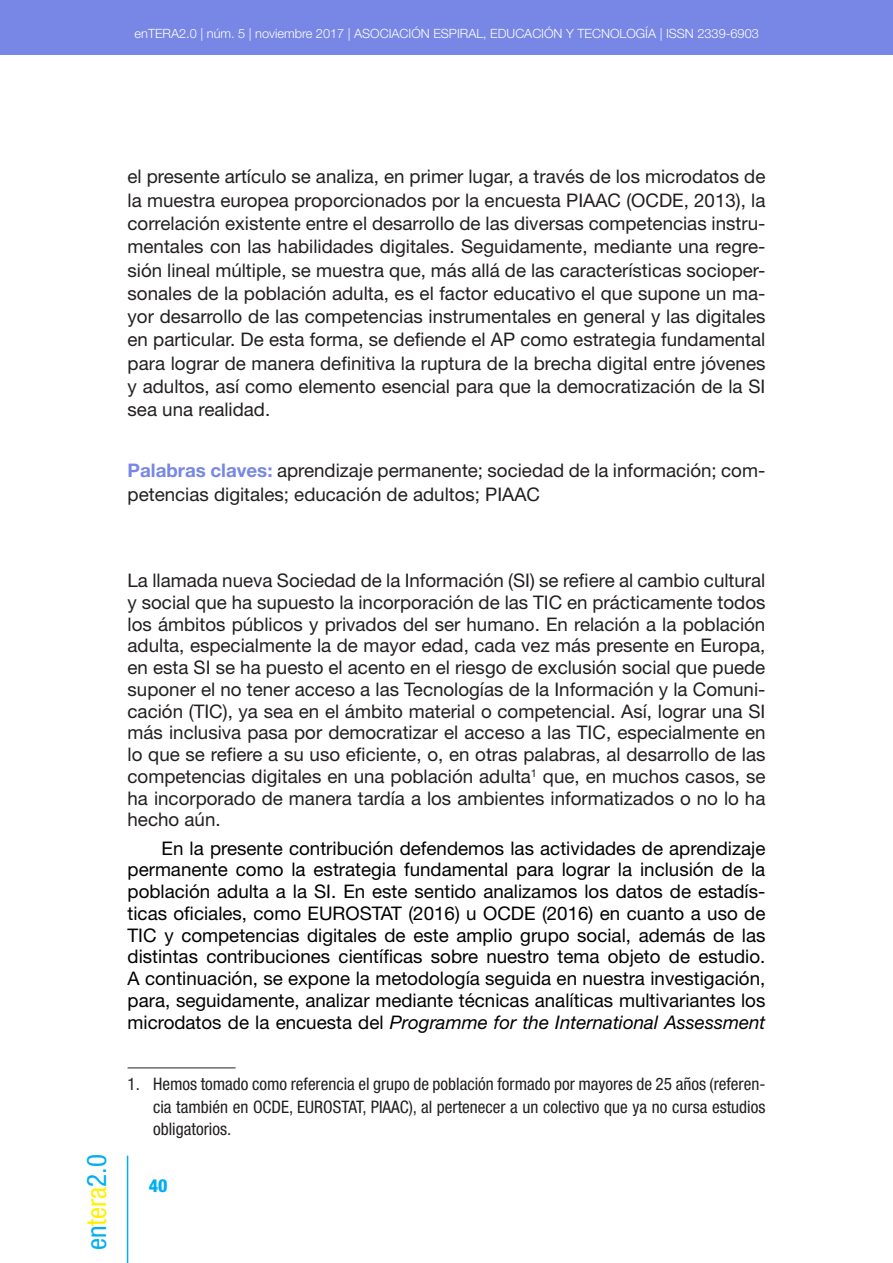
<style>
.page{position:relative;width:893px;height:1263px;background:#fff}
.page>*{position:absolute;margin:0;border:0;box-sizing:border-box;transform-origin:0 0}
.t1{font:condensed 27px "Helvetica Neue LT Std";color:#00aeef}
.t2{font:18.75px/23.2px "Helvetica Neue LT Std";color:#231f20;text-align:justify}
.t3{font:18.75px/21.8px "Helvetica Neue LT Std";color:#000;text-align:justify}
.t4{font:800 condensed 18px "Helvetica Neue LT Std";color:#00aeef}
.t5{font:condensed 17.25px/22.5px "Helvetica Neue LT Std";color:#231f20;text-align:justify}
.t6{font:300 12.75px "Helvetica Neue LT Std";color:#fff}
.s1{font-weight:700;color:#7887e6}
.s2{color:#fff101}
.s3{font-style:italic}
</style>
<div class="page">
<hr style="left:127px;top:1155px;width:1px;height:108px;background:#00aeef">
<hr style="left:128px;top:1068px;width:108px;height:1px;background:#231f20">
<hr style="left:892px;top:0;width:1px;height:55px;background:#7887e6">
<div style="left:0;top:0;width:892px;height:55px;background:#7887e6"></div>
<p class="t6" style="left:135px;top:26px;width:626px">enTERA2.0 | núm. 5 | noviembre 2017 | ASOCIACIÓN ESPIRAL, EDUCACIÓN Y TECNOLOGÍA | ISSN 2339-6903</p>
<p class="t2" style="left:128px;top:165px;width:639px">el presente artículo se analiza, en primer lugar, a través de los microdatos de la muestra europea proporcionados por la encuesta PIAAC (OCDE, 2013), la correlación existente entre el desarrollo de las diversas competencias instru&shy;mentales con las habilidades digitales. Seguidamente, mediante una regre&shy;sión lineal múltiple, se muestra que, más allá de las características socioper&shy;sonales de la población adulta, es el factor educativo el que supone un ma&shy;yor desarrollo de las competencias instrumentales en general y las digitales en particular. De esta forma, se defiende el AP como estrategia fundamental para lograr de manera definitiva la ruptura de la brecha digital entre jóvenes y adultos, así como elemento esencial para que la democratización de la SI sea una realidad.</p>
<p class="t2" style="left:128px;top:459px;width:639px"><span class="s1">Palabras claves:</span> aprendizaje permanente; sociedad de la información; com&shy;petencias digitales; educación de adultos; PIAAC</p>
<h1 class="t1" style="left:81px;top:1250px;width:97px;rotate:-90deg">en<span class="s2">tera</span>2.0</h1>
<p class="t2" style="left:128px;top:569px;width:639px;line-height:21.8px">La llamada nueva Sociedad de la Información (SI) se refiere al cambio cultural y social que ha supuesto la incorporación de las TIC en prácticamente todos los ámbitos públicos y privados del ser humano. En relación a la población adulta, especialmente la de mayor edad, cada vez más presente en Europa, en esta SI se ha puesto el acento en el riesgo de exclusión social que puede suponer el no tener acceso a las Tecnologías de la Información y la Comuni&shy;cación (TIC), ya sea en el ámbito material o competencial. Así, lograr una SI más inclusiva pasa por democratizar el acceso a las TIC, especialmente en lo que se refiere a su uso eficiente, o, en otras palabras, al desarrollo de las competencias digitales en una población adulta<sup>1</sup> que, en muchos casos, se ha incorporado de manera tardía a los ambientes informatizados o no lo ha hecho aún.</p>
<p class="t3" style="left:128px;top:837px;width:639px;text-indent:34px">En la presente contribución defendemos las actividades de aprendizaje permanente como la estrategia fundamental para lograr la inclusión de la población adulta a la SI. En este sentido analizamos los datos de estadís&shy;ticas oficiales, como EUROSTAT (2016) u OCDE (2016) en cuanto a uso de TIC y competencias digitales de este amplio grupo social, además de las distintas contribuciones científicas sobre nuestro tema objeto de estudio.<br>A continuación, se expone la metodología seguida en nuestra investigación, para, seguidamente, analizar mediante técnicas analíticas multivariantes los microdatos de la encuesta del <span class="s3">Programme for the International Assessment</span></p>
<p class="t5" style="left:153px;top:1073px;width:614px;text-indent:-26px">1. Hemos tomado como referencia el grupo de población formado por mayores de 25 años (referen&shy;cia también en OCDE, EUROSTAT, PIAAC), al pertenecer a un colectivo que ya no cursa estudios obligatorios.</p>
<p class="t4" style="left:149px;top:1174px;width:20px">40</p>
</div>
